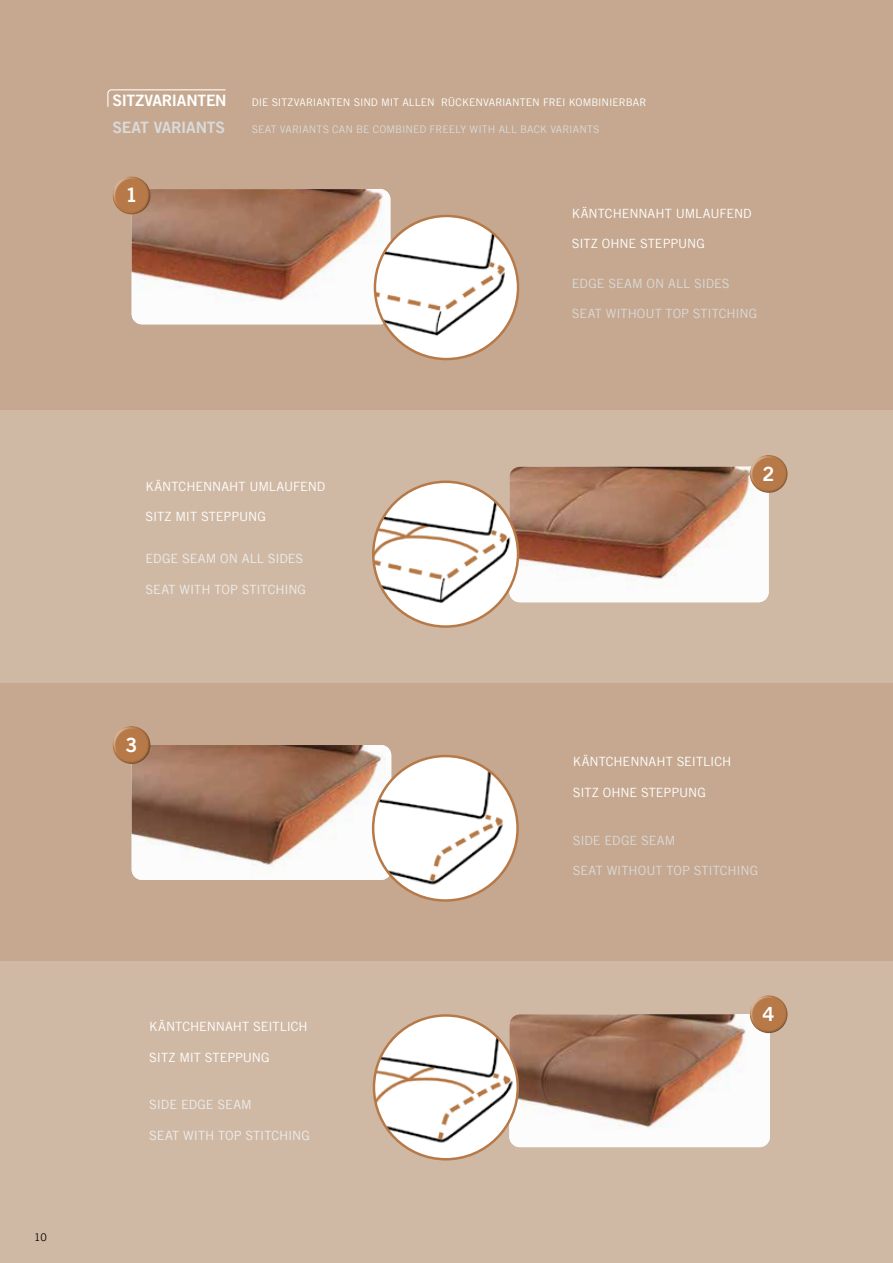
<style>
.page{position:relative;width:893px;height:1263px;background:#c5a88f}
.page>*{position:absolute;margin:0;border:0;box-sizing:border-box;transform-origin:0 0}
.t1{font:19.65px "Trade Gothic LT Bold Two";color:#fff}
.t2{font:15.75px "Trade Gothic LT Bold Two";letter-spacing:-.015em;color:#fff}
.t3{font:15.75px "Trade Gothic LT Bold Two";letter-spacing:-.015em;color:#dadada}
.t4{font:12.75px "Trade Gothic LT";letter-spacing:-.005em;color:#fff}
.t5{font:12.75px "Trade Gothic LT";letter-spacing:-.005em;color:#dadada}
.t6{font:12.75px "Trade Gothic LT";letter-spacing:-.005em;color:#ededed}
.t7{font:10.5px "Trade Gothic LT";color:#fff}
.t8{font:10.5px "Trade Gothic LT";letter-spacing:.005em;color:#dadada}
.t9{font:10.5px "Trade Gothic LT";color:#000}
</style>
<div class="page">
<div style="left:0;top:410px;width:893px;height:272px;background:#d0b9a4"></div>
<div style="left:0;top:961px;width:893px;height:302px;background:#d0b9a4"></div>
<svg style="left:107px;top:89px;width:119px;height:18px"></svg>
<img style="left:132px;top:189px;width:258px;height:135px">
<img style="left:509px;top:467px;width:260px;height:135px">
<div style="left:112px;top:176px;width:39px;height:41px;background:#000;opacity:.75"></div>
<div style="left:747px;top:454px;width:34px;height:38px;background:#fff;opacity:.5"></div>
<div style="left:749px;top:454px;width:39px;height:41px;background:#000;opacity:.75"></div>
<img style="left:375px;top:216px;width:143px;height:143px;border-radius:72px">
<img style="left:132px;top:745px;width:259px;height:135px">
<img style="left:509px;top:1014px;width:261px;height:133px">
<img style="left:373px;top:756px;width:145px;height:144px;border-radius:72px">
<img style="left:374px;top:1015px;width:144px;height:144px;border-radius:72px">
<img style="left:373px;top:482px;width:145px;height:144px;border-radius:72px">
<div style="left:747px;top:995px;width:34px;height:37px;background:#fff;opacity:.5"></div>
<div style="left:749px;top:995px;width:39px;height:40px;background:#000;opacity:.75"></div>
<div style="left:112px;top:726px;width:39px;height:40px;background:#000;opacity:.75"></div>
<p class="t9" style="left:34px;top:1231px;width:14px">10</p>
<p class="t2" style="left:113px;top:90px;width:116px">SITZVARIANTEN</p>
<p class="t3" style="left:113px;top:117px;width:114px">SEAT VARIANTS</p>
<h1 class="t1" style="left:126px;top:183px;width:13px">1</h1>
<p class="t7" style="left:252px;top:96px;width:396px">DIE SITZVARIANTEN SIND MIT ALLEN RÜCKENVARIANTEN FREI KOMBINIERBAR</p>
<p class="t8" style="left:252px;top:123px;width:349px">SEAT VARIANTS CAN BE COMBINED FREELY WITH ALL BACK VARIANTS</p>
<p class="t4" style="left:572px;top:205px;width:181px">KÄNTCHENNAHT UMLAUFEND</p>
<p class="t4" style="left:572px;top:236px;width:135px">SITZ OHNE STEPPUNG</p>
<p class="t5" style="left:572px;top:275px;width:159px">EDGE SEAM ON ALL SIDES</p>
<p class="t5" style="left:572px;top:306px;width:187px">SEAT WITHOUT TOP STITCHING</p>
<p class="t4" style="left:146px;top:478px;width:181px">KÄNTCHENNAHT UMLAUFEND</p>
<p class="t4" style="left:146px;top:509px;width:122px">SITZ MIT STEPPUNG</p>
<p class="t6" style="left:146px;top:551px;width:159px">EDGE SEAM ON ALL SIDES</p>
<p class="t6" style="left:146px;top:581px;width:162px">SEAT WITH TOP STITCHING</p>
<h1 class="t1" style="left:126px;top:732px;width:13px">3</h1>
<p class="t4" style="left:149px;top:1019px;width:160px">KÄNTCHENNAHT SEITLICH</p>
<p class="t4" style="left:149px;top:1049px;width:122px">SITZ MIT STEPPUNG</p>
<p class="t6" style="left:149px;top:1097px;width:104px">SIDE EDGE SEAM</p>
<p class="t6" style="left:149px;top:1127px;width:162px">SEAT WITH TOP STITCHING</p>
<h1 class="t1" style="left:763px;top:461px;width:13px">2</h1>
<p class="t4" style="left:573px;top:754px;width:160px">KÄNTCHENNAHT SEITLICH</p>
<p class="t4" style="left:573px;top:784px;width:135px">SITZ OHNE STEPPUNG</p>
<p class="t5" style="left:573px;top:832px;width:104px">SIDE EDGE SEAM</p>
<p class="t5" style="left:573px;top:863px;width:187px">SEAT WITHOUT TOP STITCHING</p>
<h1 class="t1" style="left:763px;top:1002px;width:13px">4</h1>
</div>
